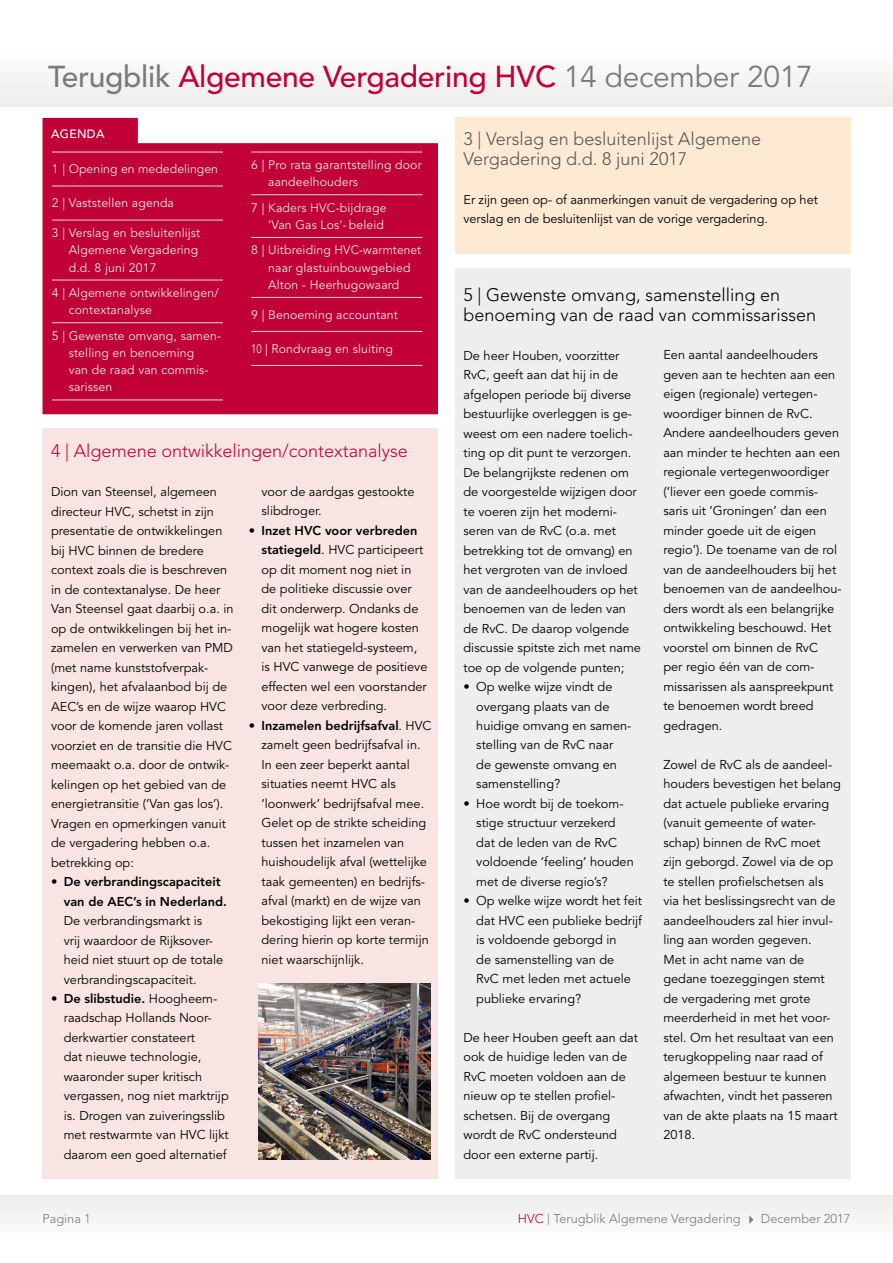
<style>
.page{position:relative;width:893px;height:1263px;background:#fff}
.page>*{position:absolute;margin:0;border:0;box-sizing:border-box;transform-origin:0 0}
.t1{font:500 30px "Avenir LT Std";letter-spacing:-.01em;color:#c10038}
.t2{font:300 18px/19.5px "Avenir LT Std";color:#000}
.t3{font:300 18px/19.5px "Avenir LT Std";color:#565655}
.t4{font:300 18px "Avenir LT Std";color:#c10038}
.t5{font:12.75px/19.5px "Avenir LT Std";color:#000}
.t6{font:300 12.75px "Avenir LT Std";color:#7a7b7a}
.t7{font:800 12.75px/19.5px "Avenir LT Std";color:#000}
.t8{font:12.3px/17.2px "Avenir LT Std";letter-spacing:.01em;color:#e7e7e7}
.t9{font:12.3px "Avenir LT Std";letter-spacing:.01em;color:#e7e7e7;scale:.8 1}
.t10{font:500 12px "Avenir LT Std";letter-spacing:.02em;color:#fff}
.s1{color:#7a7b7a}
.s2{font-weight:400;color:#7a7b7a}
.s3{font-weight:800}
.s4{color:#c10038}
.s5{font-size:11.55px}
</style>
<div class="page">
<svg style="left:43px;top:118px;width:395px;height:296px;fill:#c10038"></svg>
<hr style="left:52px;top:152px;width:171px;height:1px;background:#d9dada">
<hr style="left:52px;top:186px;width:171px;height:1px;background:#d9dada">
<hr style="left:52px;top:220px;width:171px;height:1px;background:#d9dada">
<hr style="left:52px;top:280px;width:171px;height:1px;background:#d9dada">
<hr style="left:52px;top:322px;width:171px;height:1px;background:#d9dada">
<hr style="left:52px;top:400px;width:171px;height:1px;background:#d9dada">
<hr style="left:251px;top:152px;width:171px;height:1px;background:#d9dada">
<hr style="left:251px;top:194px;width:171px;height:1px;background:#d9dada">
<hr style="left:251px;top:237px;width:171px;height:1px;background:#d9dada">
<hr style="left:251px;top:297px;width:171px;height:1px;background:#d9dada">
<hr style="left:251px;top:331px;width:171px;height:1px;background:#d9dada">
<hr style="left:251px;top:365px;width:171px;height:1px;background:#d9dada">
<div style="left:0;top:1195px;width:893px;height:68px;background:#f9f9f9"></div>
<svg style="left:749px;top:1215px;width:4px;height:9px"></svg>
<div style="left:0;top:18px;width:893px;height:88px;background:#fafaf9"></div>
<div style="left:455px;top:268px;width:395px;height:911px;background:#eeeeed"></div>
<div style="left:43px;top:428px;width:395px;height:751px;background:#f8e5e3"></div>
<div style="left:455px;top:118px;width:395px;height:136px;background:#fee9d2"></div>
<img style="left:258px;top:984px;width:173px;height:175px">
<h1 class="t1" style="left:48px;top:59px;width:766px"><span class="s1">Terugblik</span> Algemene Vergadering HVC <span class="s2">14 december 2017</span></h1>
<p class="t10" style="left:51px;top:126px;width:55px">agendA</p>
<p class="t8" style="left:52px;top:161px;width:168px">1 | Opening en mededelingen</p>
<p class="t8" style="left:52px;top:195px;width:124px">2 | Vaststellen agenda</p>
<p class="t8" style="left:69px;top:224px;width:133px;text-indent:-17px">3 | Verslag en besluitenlijst<br>Algemene Vergadering d.d. 8 juni 2017</p>
<p class="t8" style="left:69px;top:284px;width:152px;text-indent:-17px">4 | Algemene ontwikkelingen/ contextanalyse</p>
<p class="t8" style="left:69px;top:327px;width:154px;text-indent:-17px">5 | Gewenste omvang, samen&shy;stelling en benoeming<br>van de raad van commis&shy;sarissen</p>
<p class="t8" style="left:268px;top:156px;width:155px;text-indent:-17px">6 | Pro rata garantstelling door aandeelhouders</p>
<p class="t8" style="left:251px;top:199px;width:137px;text-align:right">7 | Kaders HVC-bijdrage ‘Van Gas Los’-beleid</p>
<p class="t8" style="left:251px;top:242px;width:171px;text-align:center">8 | Uitbreiding HVC-warmtenet naar glastuinbouwgebied<br>Alton - Heerhugowaard</p>
<p class="t8" style="left:251px;top:306px;width:148px">9 | Benoeming accountant</p>
<p class="t9" style="left:251px;top:341px;width:179px">10 | Rondvraag en sluiting</p>
<h2 class="t4" style="left:51px;top:440px;width:358px">4 | Algemene ontwikkelingen/contextanalyse</h2>
<p class="t5" style="left:51px;top:482px;width:184px">Dion van Steensel, algemeen directeur HVC, schetst in zijn presentatie de ontwikkelingen bij HVC binnen de bredere context zoals die is beschreven in de contextanalyse. De heer<br>Van Steensel gaat daarbij o.a. in op de ontwikkelingen bij het in&shy;zamelen en verwerken van PMD (met name kunststofverpak&shy;kingen), het afvalaanbod bij de<br>AEC’s en de wijze waarop HVC voor de komende jaren vollast voorziet en de transitie die HVC meemaakt o.a. door de ontwik&shy;kelingen op het gebied van de energietransitie (‘Van gas los’).<br>Vragen en opmerkingen vanuit de vergadering hebben o.a. betrekking op:</p>
<p class="t7" style="left:64px;top:872px;width:165px;text-indent:-13px">• De verbrandingscapaciteit van de AEC’s in Nederland.</p>
<p class="t5" style="left:64px;top:911px;width:161px">De verbrandingsmarkt is<br>vrij waardoor de Rijksover&shy;heid niet stuurt op de totale verbrandingscapaciteit.</p>
<p class="t5" style="left:64px;top:989px;width:167px;text-indent:-13px"><span class="s3">• De slibstudie.</span> Hoogheem&shy;raadschap Hollands Noor&shy;derkwartier constateert<br>dat nieuwe technologie, waaronder super kritisch vergassen, nog niet marktrijp is. Drogen van zuiveringsslib met restwarmte van HVC lijkt daarom een goed alternatief</p>
<p class="t5" style="left:261px;top:482px;width:155px">voor de aardgas gestookte slibdroger.</p>
<p class="t5" style="left:261px;top:521px;width:168px;text-indent:-13px"><span class="s3">• Inzet HVC voor verbreden statiegeld</span>. HVC participeert op dit moment nog niet in de politieke discussie over dit onderwerp. Ondanks de mogelijk wat hogere kosten van het statiegeld-systeem, is HVC vanwege de positieve effecten wel een voorstander voor deze verbreding.</p>
<p class="t5" style="left:261px;top:716px;width:172px;text-indent:-13px"><span class="s3">• Inzamelen bedrijfsafval</span>. HVC zamelt geen bedrijfsafval in.<br>In een zeer beperkt aantal situaties neemt HVC als ‘loonwerk’ bedrijfsafval mee.<br>Gelet op de strikte scheiding tussen het inzamelen van huishoudelijk afval (wettelijke taak gemeenten) en bedrijfs&shy;afval (markt) en de wijze van bekostiging lijkt een veran&shy;dering hierin op korte termijn niet waarschijnlijk.</p>
<h2 class="t3" style="left:463px;top:129px;width:299px">3 | Verslag en besluitenlijst Algemene<br>Vergadering d.d. 8 juni 2017</h2>
<p class="t5" style="left:463px;top:190px;width:356px">Er zijn geen op- of aanmerkingen vanuit de vergadering op het verslag en de besluitenlijst van de vorige vergadering.</p>
<h2 class="t2" style="left:463px;top:285px;width:354px">5 | Gewenste omvang, samenstelling en benoeming van de raad van commissarissen</h2>
<p class="t5" style="left:463px;top:346px;width:179px">De heer Houben, voorzitter<br>RvC, geeft aan dat hij in de afgelopen periode bij diverse bestuurlijke overleggen is ge&shy;weest om een nadere toelich&shy;ting op dit punt te verzorgen.<br>De belangrijkste redenen om de voorgestelde wijzigen door te voeren zijn het moderni&shy;seren van de RvC (o.a. met betrekking tot de omvang) en het vergroten van de invloed van de aandeelhouders op het benoemen van de leden van de RvC. De daarop volgende discussie spitste zich met name toe op de volgende punten;</p>
<p class="t5" style="left:476px;top:677px;width:157px;text-indent:-13px">• Op welke wijze vindt de overgang plaats van de huidige omvang en samen&shy;stelling van de RvC naar<br>de gewenste omvang en samenstelling?</p>
<p class="t5" style="left:476px;top:794px;width:159px;text-indent:-13px">• Hoe wordt bij de toekom&shy;stige structuur verzekerd dat de leden van de RvC voldoende ‘feeling’ houden met de diverse regio’s?</p>
<p class="t5" style="left:476px;top:892px;width:167px;text-indent:-13px">• Op welke wijze wordt het feit dat HVC een publieke bedrijf is voldoende geborgd in<br>de samenstelling van de<br>RvC met leden met actuele publieke ervaring?</p>
<p class="t5" style="left:463px;top:1028px;width:176px">De heer Houben geeft aan dat ook de huidige leden van de<br>RvC moeten voldoen aan de nieuw op te stellen profiel&shy;schetsen. Bij de overgang wordt de RvC ondersteund door een externe partij.</p>
<p class="t5" style="left:663px;top:346px;width:180px">Een aantal aandeelhouders geven aan te hechten aan een eigen (regionale) vertegen&shy;woordiger binnen de RvC.<br>Andere aandeelhouders geven aan minder te hechten aan een regionale vertegenwoordiger (’liever een goede commis&shy;saris uit ’Groningen’ dan een minder goede uit de eigen regio’). De toename van de rol van de aandeelhouders bij het benoemen van de aandeelhou&shy;ders wordt als een belangrijke ontwikkeling beschouwd. Het voorstel om binnen de RvC<br>per regio één van de com&shy;missarissen als aanspreekpunt te benoemen wordt breed gedragen.</p>
<p class="t5" style="left:663px;top:755px;width:179px">Zowel de RvC als de aandeel&shy;houders bevestigen het belang dat actuele publieke ervaring (vanuit gemeente of water&shy;schap) binnen de RvC moet zijn geborgd. Zowel via de op te stellen profielschetsen als via het beslissingsrecht van de aandeelhouders zal hier invul&shy;ling aan worden gegeven.<br>Met in acht name van de gedane toezeggingen stemt de vergadering met grote meerderheid in met het voor&shy;stel. Om het resultaat van een terugkoppeling naar raad of algemeen bestuur te kunnen afwachten, vindt het passeren van de akte plaats na 15 maart<br>2018.</p>
<p class="t6" style="left:43px;top:1211px;width:50px">Pagina 1</p>
<p class="t6" style="left:518px;top:1211px;width:224px"><span class="s4">HVC</span> <span class="s5">|</span> Terugblik Algemene Vergadering</p>
<p class="t6" style="left:761px;top:1211px;width:91px">December 2017</p>
</div>
